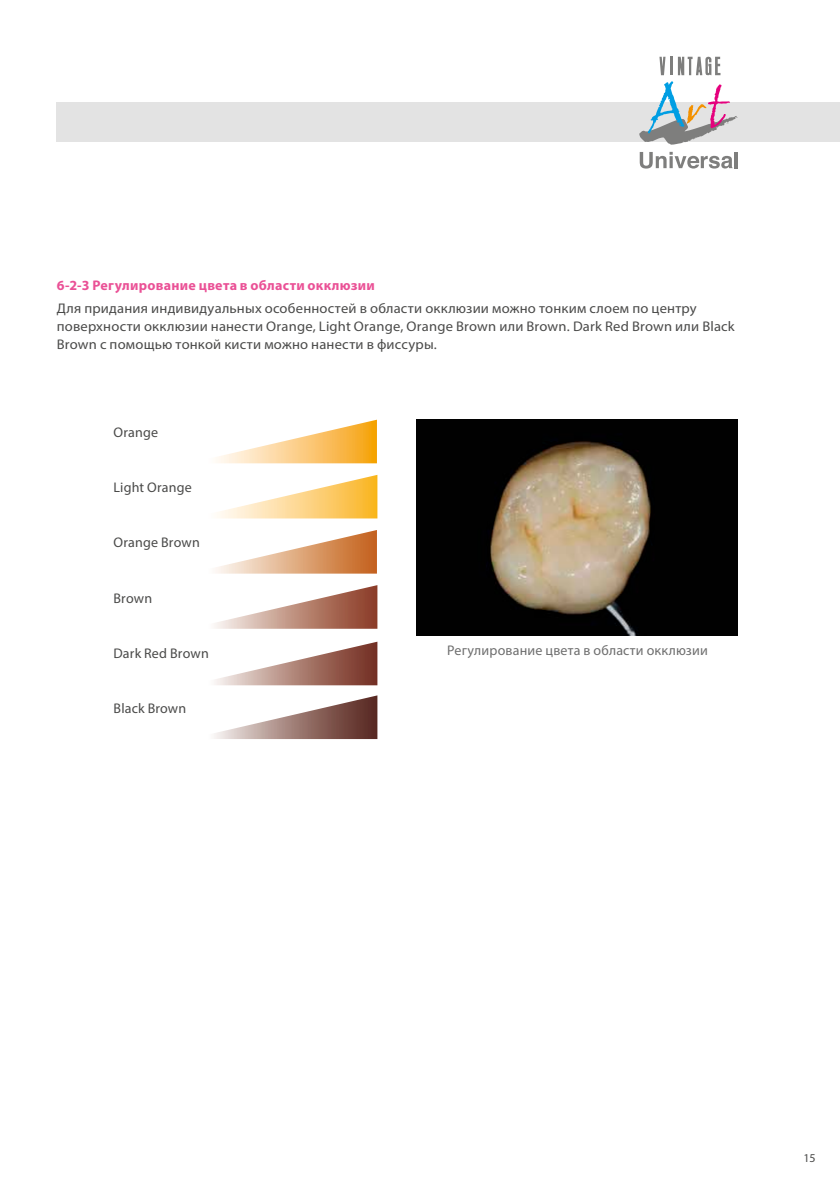
<style>
.page{position:relative;width:840px;height:1191px;background:#fff}
.page>*{position:absolute;margin:0;border:0;box-sizing:border-box;transform-origin:0 0}
.t1{font:14px/18px "Myriad Pro";letter-spacing:.015em;color:#4a4a49;scale:1.04 1}
.t2{font:14px "Myriad Pro";letter-spacing:.015em;color:#4a4a49}
.t3{font:700 14px "Myriad Pro";letter-spacing:.02em;color:#ea5196}
.t4{font:14px "Myriad Pro";letter-spacing:.015em;color:#6e6e6e}
.t5{font:12px "Myriad Pro";color:#4a4a49}
</style>
<div class="page">
<div style="left:57px;top:102px;width:782px;height:40px;background:#e3e3e3"></div>
<svg style="left:639px;top:57px;width:98px;height:88px"></svg>
<svg style="left:639px;top:152px;width:93px;height:17px"></svg>
<hr style="left:734px;top:152px;width:3px;height:16px;background:#7e7e7d">
<img style="left:416px;top:420px;width:321px;height:215px">
<svg style="left:216px;top:420px;width:161px;height:43px"></svg>
<svg style="left:217px;top:475px;width:160px;height:43px"></svg>
<svg style="left:215px;top:530px;width:162px;height:43px"></svg>
<svg style="left:214px;top:585px;width:163px;height:44px"></svg>
<svg style="left:214px;top:641px;width:163px;height:44px"></svg>
<svg style="left:214px;top:695px;width:163px;height:44px"></svg>
<p class="t3" style="left:57px;top:276px;width:319px">6-2-3 Регулирование цвета в области окклюзии</p>
<p class="t1" style="left:57px;top:299px;width:653px">Для придания индивидуальных особенностей в области окклюзии можно тонким слоем по центру поверхности окклюзии нанести Orange, Light Orange, Orange Brown или Brown. Dark Red Brown или Black<br>Brown с помощью тонкой кисти можно нанести в фиссуры.</p>
<p class="t2" style="left:113px;top:424px;width:46px">Orange</p>
<p class="t2" style="left:113px;top:479px;width:80px">Light Orange</p>
<p class="t2" style="left:113px;top:534px;width:88px">Orange Brown</p>
<p class="t2" style="left:113px;top:589px;width:40px">Brown</p>
<p class="t2" style="left:113px;top:644px;width:97px">Dark Red Brown</p>
<p class="t2" style="left:113px;top:699px;width:74px">Black Brown</p>
<p class="t4" style="left:447px;top:642px;width:262px">Регулирование цвета в области окклюзии</p>
<p class="t5" style="left:803px;top:1150px;width:14px">15</p>
</div>
